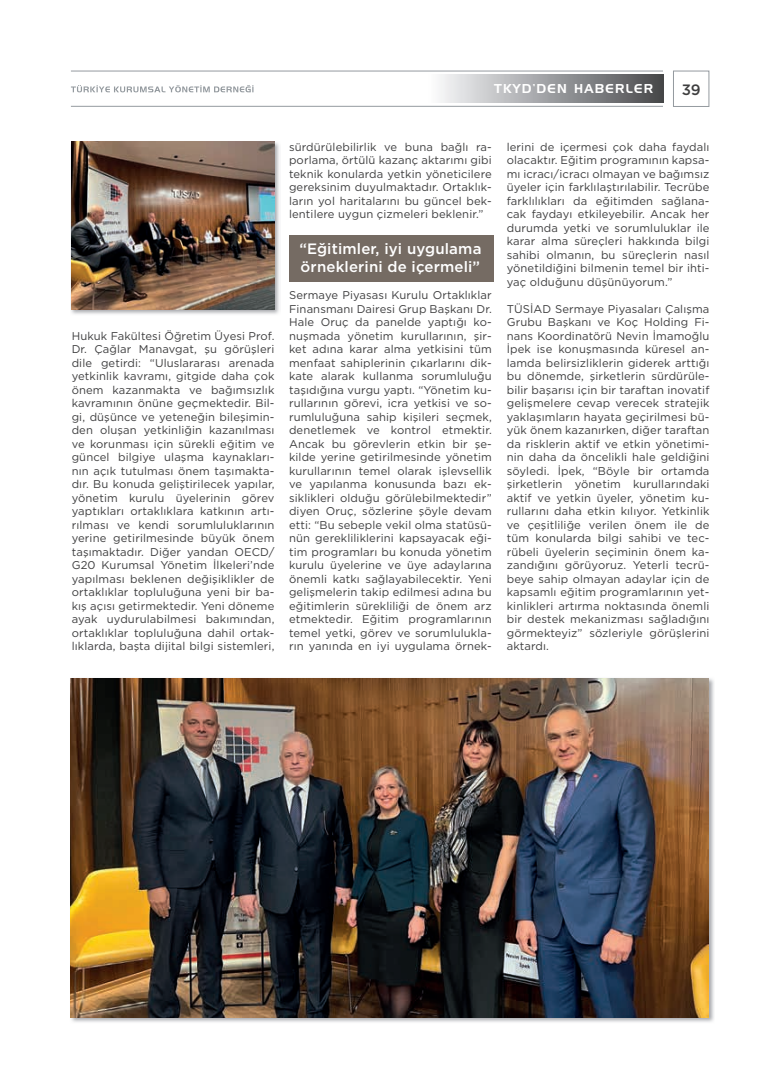
<style>
.page{position:relative;width:780px;height:1088px;background:#fff}
.page>*{position:absolute;margin:0;border:0;box-sizing:border-box;transform-origin:0 0}
.t1{font:500 15px/18px "Gotham";letter-spacing:.01em;color:#fff}
.t2{font:500 15px "Gotham";color:#3e3e3f}
.t3{font:12.5px "Handel Gothic";letter-spacing:.1em;color:#fff}
.t4{font:11.25px/13.5px "Gotham";letter-spacing:.01em;color:#3e3e3f;text-align:justify}
</style>
<div class="page">
<div style="left:429px;top:74px;width:234px;height:29px;background:linear-gradient(to right,#fafbfd,#48494c)"></div>
<div style="left:673px;top:71px;width:36px;height:36px;border:1px solid #949a9f"></div>
<svg style="left:71px;top:85px;width:182px;height:7px"></svg>
<hr style="left:71px;top:71px;width:592px;height:1px;background:#949a9f">
<hr style="left:71px;top:106px;width:592px;height:1px;background:#949a9f">
<div style="left:289px;top:235px;width:204px;height:47px;background:#756b63"></div>
<img style="left:70px;top:678px;width:644px;height:344px">
<img style="left:71px;top:678px;width:637px;height:339px">
<img style="left:71px;top:141px;width:208px;height:173px">
<img style="left:71px;top:142px;width:203px;height:167px">
<p class="t3" style="left:494px;top:82px;width:160px">TKYD’DEN HABERLER</p>
<h1 class="t2" style="left:681px;top:84px;width:21px">39</h1>
<p class="t4" style="left:72px;top:330px;width:204px">Hukuk Fakültesi Öğretim Üyesi Prof.<br>Dr. Çağlar Manavgat, şu görüşleri dile getirdi: “Uluslararası arenada yetkinlik kavramı, gitgide daha çok önem kazanmakta ve bağımsızlık kavramının önüne geçmektedir. Bil&shy;gi, düşünce ve yeteneğin bileşimin&shy;den oluşan yetkinliğin kazanılması ve korunması için sürekli eğitim ve güncel bilgiye ulaşma kaynakları&shy;nın açık tutulması önem taşımakta&shy;dır. Bu konuda geliştirilecek yapılar, yönetim kurulu üyelerinin görev yaptıkları ortaklıklara katkının artı&shy;rılması ve kendi sorumluluklarının yerine getirilmesinde büyük önem taşımaktadır. Diğer yandan OECD/ G20 Kurumsal Yönetim İlkeleri’nde yapılması beklenen değişiklikler de ortaklıklar topluluğuna yeni bir ba&shy;kış açısı getirmektedir. Yeni döneme ayak uydurulabilmesi bakımından, ortaklıklar topluluğuna dahil ortak&shy;lıklarda, başta dijital bilgi sistemleri,</p>
<p class="t4" style="left:289px;top:141px;width:204px">sürdürülebilirlik ve buna bağlı ra&shy;porlama, örtülü kazanç aktarımı gibi teknik konularda yetkin yöneticilere gereksinim duyulmaktadır. Ortaklık&shy;ların yol haritalarını bu güncel bek&shy;lentilere uygun çizmeleri beklenir.”</p>
<h1 class="t1" style="left:299px;top:241px;width:184px">“Eğitimler, iyi uygulama örneklerini de içermeli”</h1>
<p class="t4" style="left:289px;top:289px;width:204px">Sermaye Piyasası Kurulu Ortaklıklar Finansmanı Dairesi Grup Başkanı Dr.<br>Hale Oruç da panelde yaptığı ko&shy;nuşmada yönetim kurullarının, şir&shy;ket adına karar alma yetkisini tüm menfaat sahiplerinin çıkarlarını dik&shy;kate alarak kullanma sorumluluğu taşıdığına vurgu yaptı. “Yönetim ku&shy;rullarının görevi, icra yetkisi ve so&shy;rumluluğuna sahip kişileri seçmek, denetlemek ve kontrol etmektir.<br>Ancak bu görevlerin etkin bir şe&shy;kilde yerine getirilmesinde yönetim kurullarının temel olarak işlevsellik ve yapılanma konusunda bazı ek&shy;siklikleri olduğu görülebilmektedir” diyen Oruç, sözlerine şöyle devam etti: “Bu sebeple vekil olma statüsü&shy;nün gerekliliklerini kapsayacak eği&shy;tim programları bu konuda yönetim kurulu üyelerine ve üye adaylarına önemli katkı sağlayabilecektir. Yeni gelişmelerin takip edilmesi adına bu eğitimlerin sürekliliği de önem arz etmektedir. Eğitim programlarının temel yetki, görev ve sorumlulukla&shy;rın yanında en iyi uygulama örnek-</p>
<p class="t4" style="left:506px;top:141px;width:204px">lerini de içermesi çok daha faydalı olacaktır. Eğitim programının kapsa&shy;mı icracı/icracı olmayan ve bağımsız üyeler için farklılaştırılabilir. Tecrübe farklılıkları da eğitimden sağlana&shy;cak faydayı etkileyebilir. Ancak her durumda yetki ve sorumluluklar ile karar alma süreçleri hakkında bilgi sahibi olmanın, bu süreçlerin nasıl yönetildiğini bilmenin temel bir ihti&shy;yaç olduğunu düşünüyorum.”</p>
<p class="t4" style="left:506px;top:303px;width:204px">TÜSİAD Sermaye Piyasaları Çalışma Grubu Başkanı ve Koç Holding Fi&shy;nans Koordinatörü Nevin İmamoğlu İpek ise konuşmasında küresel an&shy;lamda belirsizliklerin giderek arttığı bu dönemde, şirketlerin sürdürüle&shy;bilir başarısı için bir taraftan inovatif gelişmelere cevap verecek stratejik yaklaşımların hayata geçirilmesi bü&shy;yük önem kazanırken, diğer taraftan da risklerin aktif ve etkin yönetimi&shy;nin daha da öncelikli hale geldiğini söyledi. İpek, “Böyle bir ortamda şirketlerin yönetim kurullarındaki aktif ve yetkin üyeler, yönetim ku&shy;rullarını daha etkin kılıyor. Yetkinlik ve çeşitliliğe verilen önem ile de tüm konularda bilgi sahibi ve tec&shy;rübeli üyelerin seçiminin önem ka&shy;zandığını görüyoruz. Yeterli tecrü&shy;beye sahip olmayan adaylar için de kapsamlı eğitim programlarının yet&shy;kinlikleri artırma noktasında önemli bir destek mekanizması sağladığını görmekteyiz” sözleriyle görüşlerini aktardı.</p>
</div>
